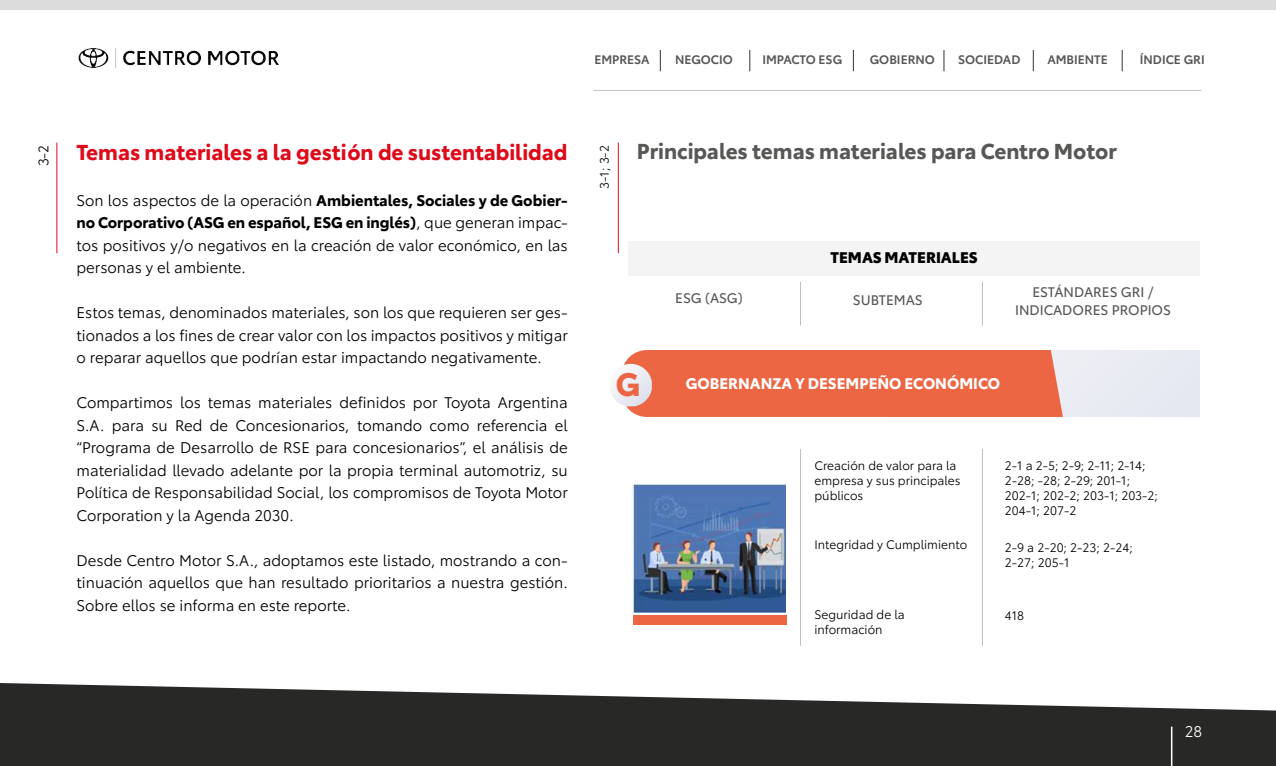
<style>
.page{position:relative;width:1276px;height:766px;background:#fff}
.page>*{position:absolute;margin:0;border:0;box-sizing:border-box;transform-origin:0 0}
.t1{font:700 31.5px "Toyota Type";color:#ec6643}
.t2{font:700 21px "Toyota Type";color:#de0a1a}
.t3{font:700 21px "Toyota Type";color:#575756}
.t4{font:15px/22.5px "Toyota Type";color:#000;text-align:justify}
.t5{font:700 15px "Toyota Type";color:#fff}
.t6{font:900 15px "Toyota Type";color:#000}
.t7{font:15px "Toyota Type";color:#fff}
.t8{font:13.5px/18px "Toyota Type";color:#575756;text-align:center}
.t9{font:13.5px "Toyota Type";color:#000}
.t10{font:12px/15px "Toyota Type";color:#000}
.t11{font:600 12px "Toyota Type";color:#575756}
.s1{font-weight:700}
</style>
<div class="page">
<img style="left:78px;top:48px;width:201px;height:20px">
<svg style="left:0;top:683px;width:1276px;height:82px;fill:#282827"></svg>
<svg style="left:660px;top:50px;width:1px;height:21px"></svg>
<svg style="left:749px;top:50px;width:1px;height:21px"></svg>
<svg style="left:853px;top:50px;width:1px;height:21px"></svg>
<svg style="left:943px;top:50px;width:1px;height:21px"></svg>
<svg style="left:1033px;top:50px;width:1px;height:21px"></svg>
<svg style="left:1122px;top:50px;width:1px;height:21px"></svg>
<hr style="left:1171px;top:726px;width:1px;height:39px;background:#fff">
<div style="left:0;top:0;width:1276px;height:10px;background:#dcdcdc"></div>
<hr style="left:593px;top:90px;width:608px;height:1px;background:#c2c2c2">
<div style="left:627px;top:241px;width:572px;height:34px;background:#f4f4f4"></div>
<hr style="left:57px;top:142px;width:1px;height:111px;background:#de0a1a">
<hr style="left:618px;top:142px;width:1px;height:111px;background:#de0a1a">
<div style="left:798px;top:350px;width:401px;height:66px;background:#e9ebf2"></div>
<svg style="left:610px;top:350px;width:453px;height:67px;background:#ec7152"></svg>
<hr style="left:800px;top:282px;width:1px;height:43px;background:#bebebe">
<hr style="left:800px;top:449px;width:1px;height:196px;background:#bebebe">
<hr style="left:982px;top:282px;width:1px;height:43px;background:#bebebe">
<hr style="left:982px;top:449px;width:1px;height:196px;background:#bebebe">
<img style="left:632px;top:484px;width:154px;height:128px">
<div style="left:634px;top:614px;width:153px;height:10px;background:#ec6643"></div>
<p class="t11" style="left:594px;top:51px;width:57px">EMPRESA</p>
<p class="t11" style="left:675px;top:51px;width:59px">NEGOCIO</p>
<p class="t11" style="left:762px;top:51px;width:81px">IMPACTO ESG</p>
<p class="t11" style="left:870px;top:51px;width:67px">GOBIERNO</p>
<p class="t11" style="left:958px;top:51px;width:64px">SOCIEDAD</p>
<p class="t11" style="left:1047px;top:51px;width:62px">AMBIENTE</p>
<p class="t11" style="left:1140px;top:51px;width:66px">ÍNDICE GRI</p>
<p class="t9" style="left:34px;top:166px;width:23px;rotate:-90deg">3-2</p>
<p class="t10" style="left:596px;top:189px;width:45px;rotate:-90deg">3-1; 3-2</p>
<h2 class="t3" style="left:637px;top:135px;width:481px">Principales temas materiales para Centro Motor</h2>
<h2 class="t2" style="left:77px;top:136px;width:492px">Temas materiales a la gestión de sustentabilidad</h2>
<p class="t4" style="left:77px;top:188px;width:493px">Son los aspectos de la operación <span class="s1">Ambientales, Sociales y de Gobier&shy;no Corporativo (ASG en español, ESG en inglés)</span>, que generan impac&shy;tos positivos y/o negativos en la creación de valor económico, en las personas y el ambiente.</p>
<p class="t4" style="left:77px;top:300px;width:493px">Estos temas, denominados materiales, son los que requieren ser ges&shy;tionados a los fines de crear valor con los impactos positivos y mitigar o reparar aquellos que podrían estar impactando negativamente.</p>
<p class="t4" style="left:77px;top:390px;width:493px">Compartimos los temas materiales definidos por Toyota Argentina S.A. para su Red de Concesionarios, tomando como referencia el “Programa de Desarrollo de RSE para concesionarios”, el análisis de materialidad llevado adelante por la propia terminal automotriz, su Política de Responsabilidad Social, los compromisos de Toyota Motor Corporation y la Agenda 2030.</p>
<p class="t4" style="left:77px;top:548px;width:493px">Desde Centro Motor S.A., adoptamos este listado, mostrando a con&shy;tinuación aquellos que han resultado prioritarios a nuestra gestión.<br>Sobre ellos se informa en este reporte.</p>
<p class="t6" style="left:830px;top:246px;width:149px">TEMAS MATERIALES</p>
<p class="t8" style="left:675px;top:288px;width:69px">ESG (ASG)</p>
<p class="t8" style="left:853px;top:290px;width:71px">SUBTEMAS</p>
<p class="t8" style="left:1015px;top:282px;width:157px">ESTÁNDARES GRI /<br>INDICADORES PROPIOS</p>
<h1 class="t1" style="left:615px;top:360px;width:26px">G</h1>
<p class="t5" style="left:686px;top:372px;width:316px">GOBERNANZA Y DESEMPEÑO ECONÓMICO</p>
<p class="t10" style="left:814px;top:457px;width:148px">Creación de valor para la empresa y sus principales públicos</p>
<p class="t10" style="left:1005px;top:457px;width:155px">2-1 a 2-5; 2-9; 2-11; 2-14;<br>2-28; -28; 2-29; 201-1;<br>202-1; 202-2; 203-1; 203-2;<br>204-1; 207-2</p>
<p class="t10" style="left:1005px;top:538px;width:130px">2-9 a 2-20; 2-23; 2-24;<br>2-27; 205-1</p>
<p class="t10" style="left:814px;top:536px;width:154px">Integridad y Cumplimiento</p>
<p class="t10" style="left:814px;top:605px;width:92px">Seguridad de la información</p>
<p class="t10" style="left:1005px;top:606px;width:21px">418</p>
<p class="t7" style="left:1184px;top:720px;width:19px">28</p>
</div>
